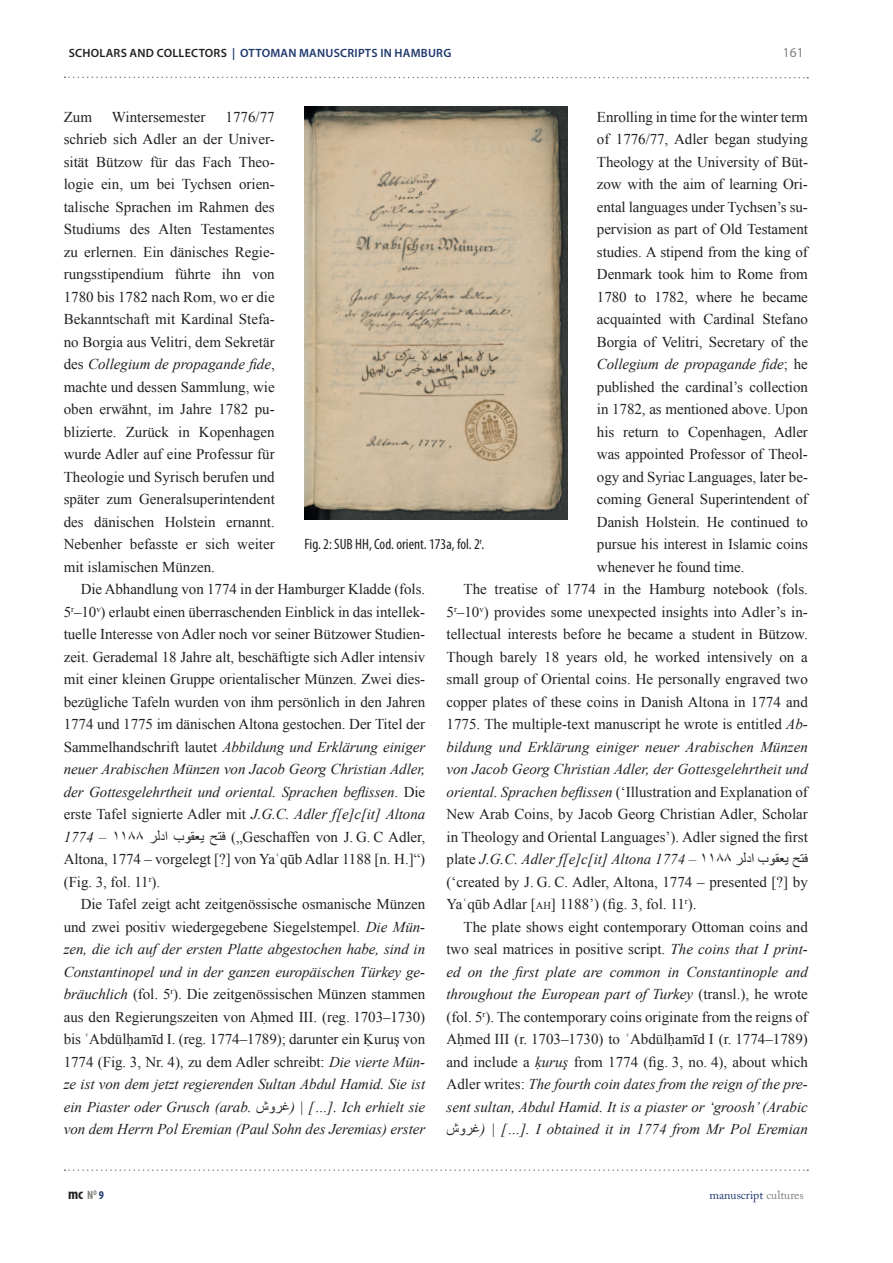
<style>
.page{position:relative;width:893px;height:1263px;background:#fff}
.page>*{position:absolute;margin:0;border:0;box-sizing:border-box;transform-origin:0 0}
.t1{font:15px/22.5px "Times New Roman";color:#231f20;text-align:justify}
.t2{font:italic 15px "Times New Roman";color:#231f20}
.t3{font:condensed 15px "Myriad Pro";color:#231f20}
.t4{font:700 condensed 15px "Myriad Pro";color:#231f20}
.t5{font:13.5px "Myriad Pro";color:#7c8079}
.t6{font:600 12px "Myriad Pro";letter-spacing:.02em;color:#1e376d}
.t7{font:12px "Adobe Caslon Pro";color:#1e376d}
.s1{color:#231f20}
.s2{font-style:italic}
.s3{font-style:normal}
.s4{font-size:10.5px}
.s5{font-size:12px;color:#7c8079}
.s6{font-size:12px;color:#1e376d}
.s7{color:#7c8079}
</style>
<div class="page">
<img style="left:305px;top:106px;width:262px;height:413px">
<svg style="left:63px;top:76px;width:746px;height:3px"></svg>
<svg style="left:65px;top:1169px;width:743px;height:2px"></svg>
<p class="t6" style="left:69px;top:45px;width:384px"><span class="s1">SCHOLARS AND COLLECTORS</span> | OTTOMAN MANUSCRIPTS IN HAMBURG</p>
<p class="t5" style="left:783px;top:44px;width:22px">161</p>
<p class="t1" style="left:64px;top:105px;width:213px;text-indent:162px">1776/77 schrieb sich Adler an der Univer&shy;sität Bützow für das Fach Theo&shy;logie ein, um bei Tychsen orien&shy;talische Sprachen im Rahmen des Studiums des Alten Testamentes zu erlernen. Ein dänisches Regie&shy;rungsstipendium führte ihn von 1780 bis 1782 nach Rom, wo er die Bekanntschaft mit Kardinal Stefa&shy;no Borgia aus Velitri, dem Sekretär des <span class="s2">Collegium de propagande fide</span>, machte und dessen Sammlung, wie oben erwähnt, im Jahre 1782 pu&shy;blizierte. Zurück in Kopenhagen wurde Adler auf eine Professur für Theologie und Syrisch berufen und später zum Generalsuperintendent des dänischen Holstein ernannt.<br>Nebenher befasste er sich weiter mit islamischen Münzen.</p>
<p class="t1" style="left:64px;top:578px;width:363px;text-indent:17px">Die Abhandlung von 1774 in der Hamburger Kladde (fols.<br>5<sup>r</sup>–10<sup>v</sup>) erlaubt einen überraschenden Einblick in das intellek&shy;tuelle Interesse von Adler noch vor seiner Bützower Studien&shy;zeit. Gerademal 18 Jahre alt, beschäftigte sich Adler intensiv mit einer kleinen Gruppe orientalischer Münzen. Zwei dies&shy;bezügliche Tafeln wurden von ihm persönlich in den Jahren 1774 und 1775 im dänischen Altona gestochen. Der Titel der Sammelhandschrift lautet <span class="s2">Abbildung und Erklärung einiger neuer Arabischen Münzen von Jacob Georg Christian Adler, der Gottesgelehrtheit und oriental. Sprachen beflissen</span>. Die erste Tafel signierte Adler mit <span class="s2">J.G.C. Adler f[e]c[it] Altona 1774 –</span> ١١٨٨ ادلر ب يعقو فتح „) Geschaffen von J. G. C Adler, Altona, 1774 – vorgelegt [?] von Yaʿqūb Adlar 1188 [n. H.]“) (Fig. 3, fol. 11<sup>r</sup>).</p>
<p class="t1" style="left:64px;top:893px;width:363px;text-indent:17px">Die Tafel zeigt acht zeitgenössische osmanische Münzen und zwei positiv wiedergegebene Siegelstempel. <span class="s2">Die Mün&shy;zen, die ich auf der ersten Platte abgestochen habe, sind in Constantinopel und in der ganzen europäischen Türkey ge&shy;bräuchlich</span> (fol. 5<sup>r</sup>). Die zeitgenössischen Münzen stammen aus den Regierungszeiten von Aḥmed III. (reg. 1703–1730) bis ʿAbdül-ḥamīd I. (reg. 1774–1789); darunter ein Ḳuruş von 1774 (Fig. 3, Nr. 4), zu dem Adler schreibt: <span class="s2">Die vierte Mün&shy;ze ist von dem jetzt regierenden Sultan Abdul Hamid. Sie ist ein Piaster oder Grusch (arab.</span> ش غرو <span class="s2">. . .]|( [. Ich erhielt sie von dem Herrn Pol Eremian (Paul Sohn des Jeremias) erster</span></p>
<p class="t1" style="left:64px;top:105px;width:30px">Zum</p>
<p class="t1" style="left:112px;top:105px;width:95px">Wintersemester</p>
<p class="t1" style="left:597px;top:105px;width:213px">Enrolling in time for the winter term</p>
<p class="t1" style="left:597px;top:128px;width:213px">of 1776/77, Adler began studying</p>
<p class="t1" style="left:597px;top:150px;width:213px">Theology at the University of Büt-</p>
<p class="t1" style="left:597px;top:173px;width:213px">zow with the aim of learning Ori-</p>
<p class="t1" style="left:597px;top:195px;width:213px">ental languages under Tychsen’s su-</p>
<p class="t1" style="left:597px;top:218px;width:212px">pervision as part of Old Testament</p>
<p class="t1" style="left:597px;top:240px;width:213px">studies. A stipend from the king of</p>
<p class="t1" style="left:597px;top:263px;width:212px">Denmark took him to Rome from</p>
<p class="t1" style="left:597px;top:285px;width:213px">1780 to 1782, where he became</p>
<p class="t1" style="left:597px;top:308px;width:213px">acquainted with Cardinal Stefano</p>
<p class="t1" style="left:597px;top:330px;width:213px">Borgia of Velitri, Secretary of the</p>
<p class="t2" style="left:597px;top:354px;width:213px">Collegium de propagande fide<span class="s3">; he</span></p>
<p class="t1" style="left:597px;top:375px;width:213px">published the cardinal’s collection</p>
<p class="t1" style="left:597px;top:398px;width:213px">in 1782, as mentioned above. Upon</p>
<p class="t1" style="left:597px;top:420px;width:213px">his return to Copenhagen, Adler</p>
<p class="t1" style="left:597px;top:443px;width:213px">was appointed Professor of Theol-</p>
<p class="t1" style="left:597px;top:465px;width:213px">ogy and Syriac Languages, later be-</p>
<p class="t1" style="left:597px;top:488px;width:213px">coming General Superintendent of</p>
<p class="t1" style="left:597px;top:510px;width:213px">Danish Holstein. He continued to</p>
<p class="t1" style="left:597px;top:533px;width:213px">pursue his interest in Islamic coins</p>
<p class="t1" style="left:597px;top:555px;width:149px">whenever he found time.</p>
<p class="t1" style="left:463px;top:578px;width:346px">The treatise of 1774 in the Hamburg notebook (fols.</p>
<p class="t1" style="left:446px;top:600px;width:363px">5<sup>r</sup>–10<sup>v</sup>) provides some unexpected insights into Adler’s in-</p>
<p class="t1" style="left:446px;top:623px;width:363px">tellectual interests before he became a student in Bützow.</p>
<p class="t1" style="left:446px;top:645px;width:363px">Though barely 18 years old, he worked intensively on a</p>
<p class="t1" style="left:446px;top:668px;width:363px">small group of Oriental coins. He personally engraved two</p>
<p class="t1" style="left:446px;top:690px;width:363px">copper plates of these coins in Danish Altona in 1774 and</p>
<p class="t1" style="left:446px;top:713px;width:363px">1775. The multiple-text manuscript he wrote is entitled <span class="s2">Ab-</span></p>
<p class="t2" style="left:446px;top:736px;width:363px">bildung und Erklärung einiger neuer Arabischen Münzen</p>
<p class="t2" style="left:446px;top:759px;width:363px">von Jacob Georg Christian Adler, der Gottesgelehrtheit und</p>
<p class="t1" style="left:446px;top:780px;width:363px"><span class="s2">oriental. Sprachen beflissen</span> (‘Illustration and Explanation of</p>
<p class="t1" style="left:446px;top:803px;width:363px">New Arab Coins, by Jacob Georg Christian Adler, Scholar</p>
<p class="t1" style="left:446px;top:825px;width:363px">in Theology and Oriental Languages’). Adler signed the first</p>
<p class="t2" style="left:446px;top:849px;width:363px"><span class="s3">plate</span> J.G.C. Adler f[e]c[it] Altona 1774 – <span class="s3">١١٨٨ ادلر ب يعقو فتح</span></p>
<p class="t1" style="left:446px;top:870px;width:363px">(‘created by J. G. C. Adler, Altona, 1774 – presented [?] by</p>
<p class="t1" style="left:446px;top:893px;width:251px">Yaʿqūb Adlar [<span class="s4">ah</span>] 1188’) (fig. 3, fol. 11<sup>r</sup>).</p>
<p class="t1" style="left:463px;top:915px;width:346px">The plate shows eight contemporary Ottoman coins and</p>
<p class="t1" style="left:446px;top:938px;width:363px">two seal matrices in positive script. <span class="s2">The coins that I print-</span></p>
<p class="t2" style="left:446px;top:961px;width:363px">ed on the first plate are common in Constantinople and</p>
<p class="t2" style="left:446px;top:984px;width:363px">throughout the European part of Turkey <span class="s3">(transl.), he wrote</span></p>
<p class="t1" style="left:446px;top:1005px;width:363px">(fol. 5<sup>r</sup>). The contemporary coins originate from the reigns of</p>
<p class="t1" style="left:446px;top:1028px;width:363px">Aḥmed III (r. 1703–1730) to ʿAbdülḥamīd I (r. 1774–1789)</p>
<p class="t1" style="left:446px;top:1050px;width:363px">and include a <span class="s2">ḳuruş</span> from 1774 (fig. 3, no. 4), about which</p>
<p class="t2" style="left:446px;top:1074px;width:363px"><span class="s3">Adler writes:</span> The fourth coin dates from the reign of the pre-</p>
<p class="t2" style="left:446px;top:1096px;width:363px">sent sultan, Abdul Hamid. It is a piaster or ‘groosh’ (Arabic</p>
<p class="t2" style="left:446px;top:1119px;width:363px"><span class="s3">ش غرو</span> . . .]|( [. I obtained it in 1774 from Mr Pol Eremian</p>
<p class="t3" style="left:305px;top:535px;width:181px">Fig. 2: SUB HH, Cod. orient. 173a, fol. 2<sup>r</sup>.</p>
<p class="t4" style="left:68px;top:1185px;width:37px">mc<span class="s5">N</span><sup>o</sup> <span class="s6">9</span></p>
<p class="t7" style="left:709px;top:1188px;width:96px">manuscript <span class="s7">cultures</span></p>
</div>
